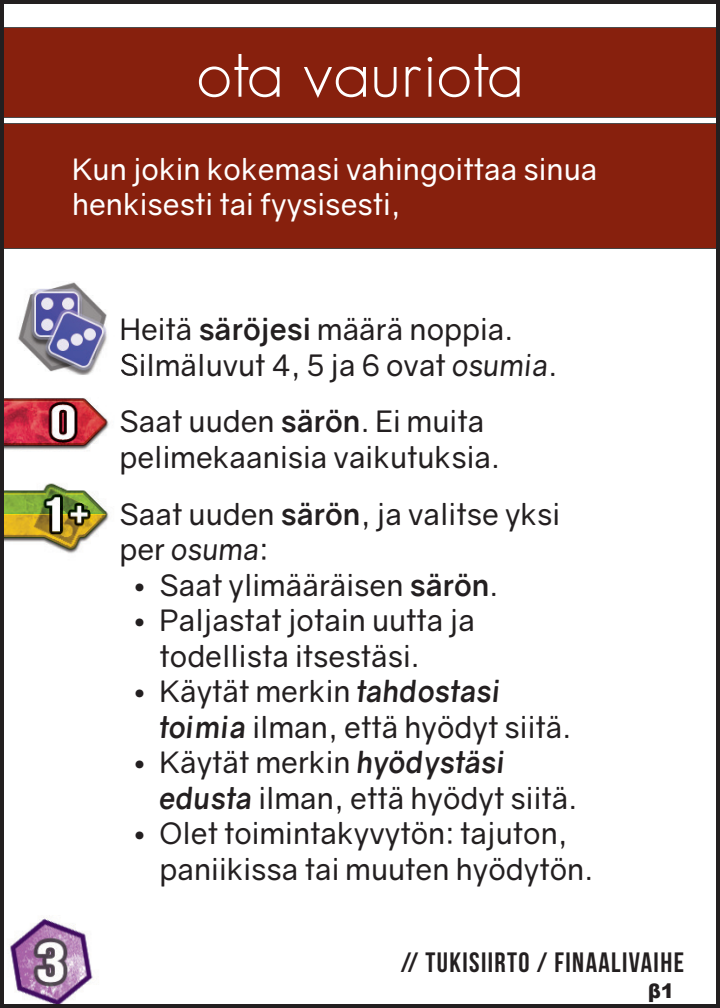
<style>
.page{position:relative;width:720px;height:1008px;background:#fff}
.page>*{position:absolute;margin:0;border:0;box-sizing:border-box;transform-origin:0 0}
.t1{font:300 72px "Geosans";color:#fff}
.t2{font:29.6px/35.6px "Gravity";color:#231f20}
.t3{font:29.6px/35.6px "Gravity";color:#fff}
.t4{font:28px "Bebas Neue";letter-spacing:.05em;color:#231f20}
.t5{font:900 20px "Arial";color:#231f20}
.s1{font-weight:700}
.s2{font-style:italic}
.s3{font-weight:700;font-style:italic}
</style>
<div class="page">
<img style="left:9px;top:915px;width:85px;height:88px">
<div style="left:0;top:28px;width:720px;height:89px;background:#87200d"></div>
<div style="left:0;top:124px;width:720px;height:125px;background:#87200d"></div>
<hr style="left:0;top:27px;width:720px;height:1px;background:#4b4c4d">
<hr style="left:0;top:117px;width:720px;height:1px;background:#4b4c4d">
<hr style="left:0;top:123px;width:720px;height:1px;background:#4b4c4d">
<hr style="left:0;top:249px;width:720px;height:1px;background:#4b4c4d">
<img style="left:5px;top:398px;width:105px;height:156px">
<img style="left:18px;top:282px;width:104px;height:93px">
<img style="left:122px;top:318px;width:12px;height:22px">
<img style="left:121px;top:353px;width:13px;height:23px">
<div style="left:0;top:0;width:720px;height:1008px;border:4px solid #231f20"></div>
<h1 class="t1" style="left:196px;top:32px;width:329px">ota vauriota</h1>
<p class="t3" style="left:72px;top:151px;width:527px">Kun jokin kokemasi vahingoittaa sinua henkisesti tai fyysisesti,</p>
<p class="t2" style="left:120px;top:312px;width:439px">Heitä <span class="s1">säröjesi</span> määrä noppia.<br>Silmäluvut 4, 5 ja 6 ovat <span class="s2">osumia</span>.</p>
<p class="t2" style="left:120px;top:404px;width:382px">Saat uuden <span class="s1">särön</span>. Ei muita pelimekaanisia vaikutuksia.</p>
<p class="t2" style="left:120px;top:496px;width:442px">Saat uuden <span class="s1">särön</span>, ja valitse yksi per <span class="s2">osuma</span>:</p>
<p class="t2" style="left:132px;top:567px;width:368px">• Saat ylimääräisen <span class="s1">särön</span>.</p>
<p class="t2" style="left:160px;top:603px;width:317px;text-indent:-28px">• Paljastat jotain uutta ja todellista itsestäsi.</p>
<p class="t2" style="left:160px;top:674px;width:413px;text-indent:-28px">• Käytät merkin <span class="s3">tahdostasi toimia</span> ilman, että hyödyt siitä.</p>
<p class="t2" style="left:160px;top:745px;width:419px;text-indent:-28px">• Käytät merkin <span class="s3">hyödystäsi edusta</span> ilman, että hyödyt siitä.</p>
<p class="t2" style="left:160px;top:816px;width:435px;text-indent:-28px">• Olet toimintakyvytön: tajuton, paniikissa tai muuten hyödytön.</p>
<p class="t4" style="left:401px;top:947px;width:285px">// TUKISIIRTO / FINAALIVAIHE</p>
<p class="t5" style="left:648px;top:976px;width:28px">β1</p>
</div>
